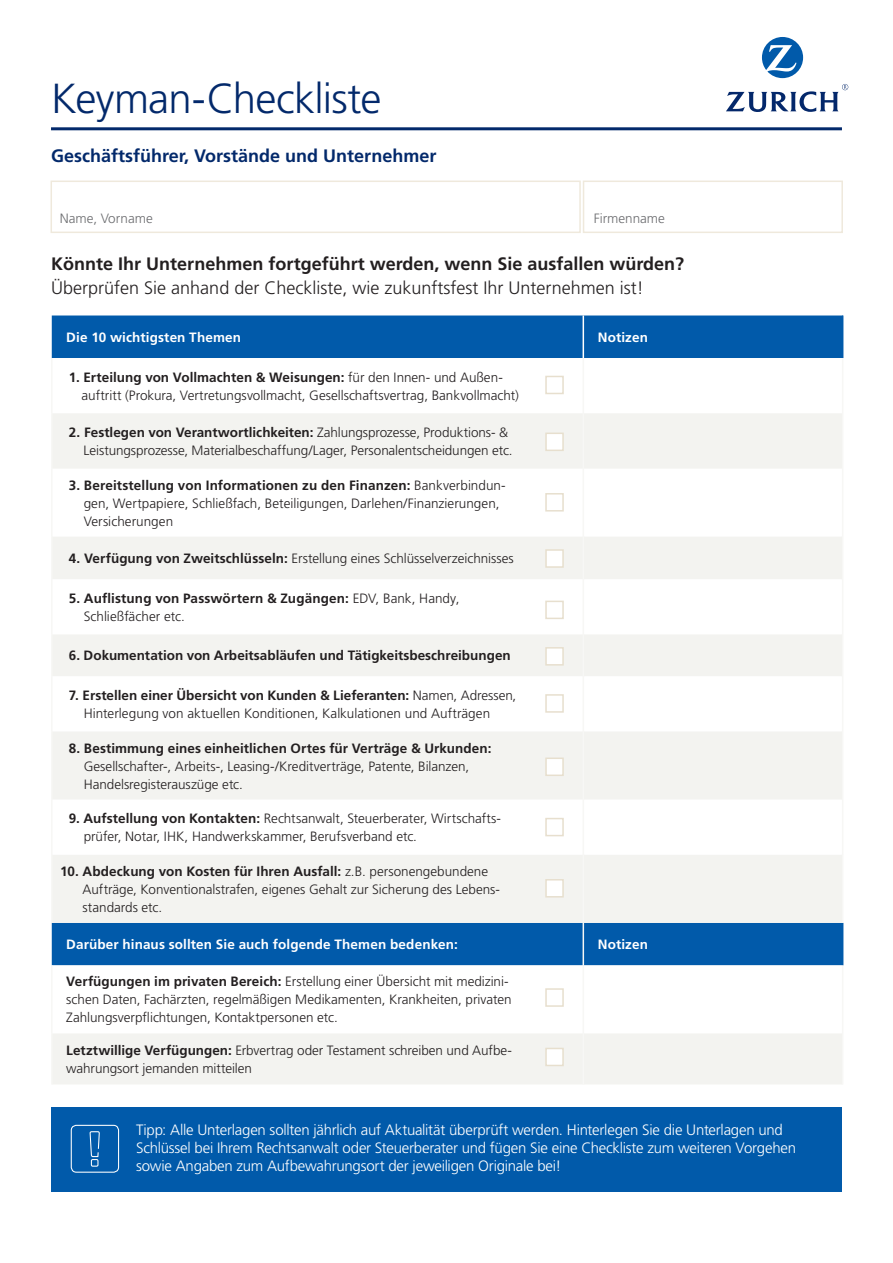
<style>
.page{position:relative;width:893px;height:1263px;background:#fff}
.page>*{position:absolute;margin:0;border:0;box-sizing:border-box;transform-origin:0 0}
.t1{font:300 42px "Frutiger";letter-spacing:-.02em;color:#03296b}
.t2{font:300 18px "Frutiger LT Std";color:#231f20}
.t3{font:700 18px "Frutiger LT Std";color:#231f20}
.t4{font:700 18px "Frutiger LT Std";color:#03296b}
.t5{font:300 15px/18px "Frutiger LT Std";letter-spacing:-.015em;color:#fff}
.t6{font:300 13.5px/18px "Frutiger LT Std";color:#231f20}
.t7{font:700 13.5px/18px "Frutiger LT Std";color:#231f20}
.t8{font:700 13.5px "Frutiger LT Std";letter-spacing:.01em;color:#fff}
.t9{font:300 13.5px "Frutiger LT Std";color:#6c6d70}
.s1{font-weight:700}
.s2{font-weight:300}
</style>
<div class="page">
<hr style="left:51px;top:127px;width:791px;height:3px;background:#03296b">
<svg style="left:762px;top:37px;width:41px;height:41px"></svg>
<svg style="left:726px;top:84px;width:122px;height:28px"></svg>
<div style="left:52px;top:923px;width:790px;height:42px;background:#015aaa"></div>
<svg style="left:53px;top:965px;width:789px;height:1px"></svg>
<div style="left:53px;top:1034px;width:789px;height:50px;background:#f3f3f0"></div>
<hr style="left:842px;top:923px;width:1px;height:42px;background:#015aaa">
<hr style="left:583px;top:923px;width:1px;height:42px;background:#f7f7f5">
<hr style="left:583px;top:965px;width:1px;height:68px;background:#f7f7f5">
<hr style="left:583px;top:1033px;width:1px;height:51px;background:#f7f7f5">
<hr style="left:842px;top:965px;width:1px;height:68px;background:#f7f7f5">
<hr style="left:842px;top:1033px;width:1px;height:51px;background:#f7f7f5">
<hr style="left:51px;top:965px;width:2px;height:68px;background:#f7f7f5">
<hr style="left:51px;top:1033px;width:2px;height:51px;background:#f7f7f5">
<div style="left:51px;top:1107px;width:791px;height:84px;background:#015aaa"></div>
<div style="left:71px;top:1125px;width:48px;height:48px;border:1px solid #fff;border-radius:5px"></div>
<svg style="left:90px;top:1131px;width:10px;height:26px"></svg>
<div style="left:91px;top:1159px;width:7px;height:8px;border:1px solid #fff"></div>
<div style="left:545px;top:988px;width:19px;height:19px;background:#fff;border:2px solid #e7dfce"></div>
<div style="left:545px;top:1048px;width:19px;height:18px;background:#fff;border:2px solid #e7dfce"></div>
<div style="left:52px;top:315px;width:790px;height:43px;background:#015aaa"></div>
<svg style="left:53px;top:413px;width:789px;height:510px;fill:#f3f3f0"></svg>
<hr style="left:842px;top:315px;width:1px;height:43px;background:#015aaa">
<hr style="left:583px;top:315px;width:1px;height:43px;background:#fff">
<hr style="left:51px;top:358px;width:2px;height:55px;background:#f7f7f5">
<hr style="left:51px;top:413px;width:2px;height:56px;background:#f7f7f5">
<hr style="left:51px;top:469px;width:2px;height:68px;background:#f7f7f5">
<hr style="left:51px;top:537px;width:2px;height:42px;background:#f7f7f5">
<hr style="left:51px;top:579px;width:2px;height:55px;background:#f7f7f5">
<hr style="left:51px;top:634px;width:2px;height:42px;background:#f7f7f5">
<hr style="left:51px;top:676px;width:2px;height:55px;background:#f7f7f5">
<hr style="left:51px;top:731px;width:2px;height:68px;background:#f7f7f5">
<hr style="left:51px;top:799px;width:2px;height:56px;background:#f7f7f5">
<hr style="left:51px;top:855px;width:2px;height:68px;background:#f7f7f5">
<hr style="left:842px;top:358px;width:1px;height:55px;background:#f7f7f5">
<hr style="left:842px;top:413px;width:1px;height:56px;background:#f7f7f5">
<hr style="left:842px;top:469px;width:1px;height:68px;background:#f7f7f5">
<hr style="left:842px;top:537px;width:1px;height:42px;background:#f7f7f5">
<hr style="left:842px;top:579px;width:1px;height:55px;background:#f7f7f5">
<hr style="left:842px;top:634px;width:1px;height:42px;background:#f7f7f5">
<hr style="left:842px;top:676px;width:1px;height:55px;background:#f7f7f5">
<hr style="left:842px;top:731px;width:1px;height:68px;background:#f7f7f5">
<hr style="left:842px;top:799px;width:1px;height:56px;background:#f7f7f5">
<hr style="left:842px;top:855px;width:1px;height:68px;background:#f7f7f5">
<hr style="left:583px;top:358px;width:1px;height:55px;background:#f7f7f5">
<hr style="left:583px;top:413px;width:1px;height:56px;background:#f7f7f5">
<hr style="left:583px;top:469px;width:1px;height:68px;background:#f7f7f5">
<hr style="left:583px;top:537px;width:1px;height:42px;background:#f7f7f5">
<hr style="left:583px;top:579px;width:1px;height:55px;background:#f7f7f5">
<hr style="left:583px;top:634px;width:1px;height:42px;background:#f7f7f5">
<hr style="left:583px;top:676px;width:1px;height:55px;background:#f7f7f5">
<hr style="left:583px;top:731px;width:1px;height:68px;background:#f7f7f5">
<hr style="left:583px;top:799px;width:1px;height:56px;background:#f7f7f5">
<hr style="left:583px;top:855px;width:1px;height:68px;background:#f7f7f5">
<div style="left:545px;top:376px;width:19px;height:18px;background:#fff;border:2px solid #e7dfce"></div>
<div style="left:545px;top:433px;width:19px;height:18px;background:#fff;border:2px solid #e7dfce"></div>
<div style="left:545px;top:493px;width:19px;height:18px;background:#fff;border:2px solid #e7dfce"></div>
<div style="left:545px;top:549px;width:19px;height:19px;background:#fff;border:2px solid #e7dfce"></div>
<div style="left:545px;top:601px;width:19px;height:18px;background:#fff;border:2px solid #e7dfce"></div>
<div style="left:545px;top:647px;width:19px;height:19px;background:#fff;border:2px solid #e7dfce"></div>
<div style="left:545px;top:694px;width:19px;height:19px;background:#fff;border:2px solid #e7dfce"></div>
<div style="left:545px;top:757px;width:19px;height:19px;background:#fff;border:2px solid #e7dfce"></div>
<div style="left:545px;top:818px;width:19px;height:18px;background:#fff;border:2px solid #e7dfce"></div>
<div style="left:545px;top:879px;width:19px;height:18px;background:#fff;border:2px solid #e7dfce"></div>
<div style="left:51px;top:181px;width:530px;height:52px;background:#fff;border:2px solid #efe9dc"></div>
<div style="left:583px;top:181px;width:260px;height:52px;background:#fff;border:2px solid #efe9dc"></div>
<h1 class="t1" style="left:51px;top:75px;width:332px">Keyman-Checkliste</h1>
<h2 class="t4" style="left:51px;top:146px;width:387px">Geschäftsführer, Vorstände und Unternehmer</h2>
<p class="t9" style="left:60px;top:211px;width:95px">Name, Vorname</p>
<p class="t9" style="left:594px;top:211px;width:73px">Firmenname</p>
<h2 class="t3" style="left:51px;top:254px;width:634px">Könnte Ihr Unternehmen fortgeführt werden, wenn Sie ausfallen würden?</h2>
<h2 class="t2" style="left:51px;top:278px;width:594px">Überprüfen Sie anhand der Checkliste, wie zukunftsfest Ihr Unternehmen ist!</h2>
<p class="t8" style="left:66px;top:329px;width:176px">Die 10 wichtigsten Themen</p>
<p class="t8" style="left:598px;top:329px;width:52px">Notizen</p>
<p class="t6" style="left:82px;top:368px;width:439px;text-indent:-13px"><span class="s1">1. Erteilung von Vollmachten &amp; Weisungen:</span> für den Innen- und Außen&shy;auftritt (Prokura, Vertretungsvollmacht, Gesellschaftsvertrag, Bankvollmacht)</p>
<p class="t6" style="left:84px;top:423px;width:430px;text-indent:-15px"><span class="s1">2. Festlegen von Verantwortlichkeiten:</span> Zahlungsprozesse, Produktions- &amp;<br>Leistungsprozesse, Materialbeschaffung/Lager, Personalentscheidungen etc.</p>
<p class="t6" style="left:84px;top:476px;width:424px;text-indent:-15px"><span class="s1">3. Bereitstellung von Informationen zu den Finanzen:</span> Bankverbindun&shy;gen, Wertpapiere, Schließfach, Beteiligungen, Darlehen/Finanzierungen,<br>Versicherungen</p>
<p class="t6" style="left:69px;top:549px;width:446px"><span class="s1">4. Verfügung von Zweitschlüsseln:</span> Erstellung eines Schlüsselverzeichnisses</p>
<p class="t7" style="left:84px;top:589px;width:377px;text-indent:-15px">5. Auflistung von Passwörtern &amp; Zugängen: <span class="s2">EDV, Bank, Handy,<br>Schließfächer etc.</span></p>
<p class="t7" style="left:69px;top:647px;width:443px">6. Dokumentation von Arbeitsabläufen und Tätigkeitsbeschreibungen</p>
<p class="t6" style="left:84px;top:686px;width:434px;text-indent:-15px"><span class="s1">7. Erstellen einer Übersicht von Kunden &amp; Lieferanten:</span> Namen, Adressen,<br>Hinterlegung von aktuellen Konditionen, Kalkulationen und Aufträgen</p>
<p class="t7" style="left:69px;top:739px;width:424px">8. Bestimmung eines einheitlichen Ortes für Verträge &amp; Urkunden:</p>
<p class="t6" style="left:84px;top:757px;width:387px">Gesellschafter-, Arbeits-, Leasing-/Kreditverträge, Patente, Bilanzen,<br>Handelsregisterauszüge etc.</p>
<p class="t6" style="left:84px;top:810px;width:419px;text-indent:-15px"><span class="s1">9. Aufstellung von Kontakten:</span> Rechtsanwalt, Steuerberater, Wirtschafts&shy;prüfer, Notar, IHK, Handwerkskammer, Berufsverband etc.</p>
<p class="t6" style="left:83px;top:862px;width:419px;text-indent:-22px"><span class="s1">10. Abdeckung von Kosten für Ihren Ausfall:</span> z.B. personengebundene<br>Aufträge, Konventionalstrafen, eigenes Gehalt zur Sicherung des Lebens&shy;standards etc.</p>
<p class="t8" style="left:66px;top:936px;width:393px">Darüber hinaus sollten Sie auch folgende Themen bedenken:</p>
<p class="t8" style="left:598px;top:936px;width:52px">Notizen</p>
<p class="t6" style="left:66px;top:973px;width:447px"><span class="s1">Verfügungen im privaten Bereich:</span> Erstellung einer Übersicht mit medizini&shy;schen Daten, Fachärzten, regelmäßigen Medikamenten, Krankheiten, privaten<br>Zahlungsverpflichtungen, Kontaktpersonen etc.</p>
<p class="t6" style="left:66px;top:1041px;width:447px"><span class="s1">Letztwillige Verfügungen:</span> Erbvertrag oder Testament schreiben und Aufbe&shy;wahrungsort jemanden mitteilen</p>
<p class="t5" style="left:136px;top:1121px;width:661px">Tipp: Alle Unterlagen sollten jährlich auf Aktualität überprüft werden. Hinterlegen Sie die Unterlagen und<br>Schlüssel bei Ihrem Rechtsanwalt oder Steuerberater und fügen Sie eine Checkliste zum weiteren Vorgehen sowie Angaben zum Aufbewahrungsort der jeweiligen Originale bei!</p>
</div>
